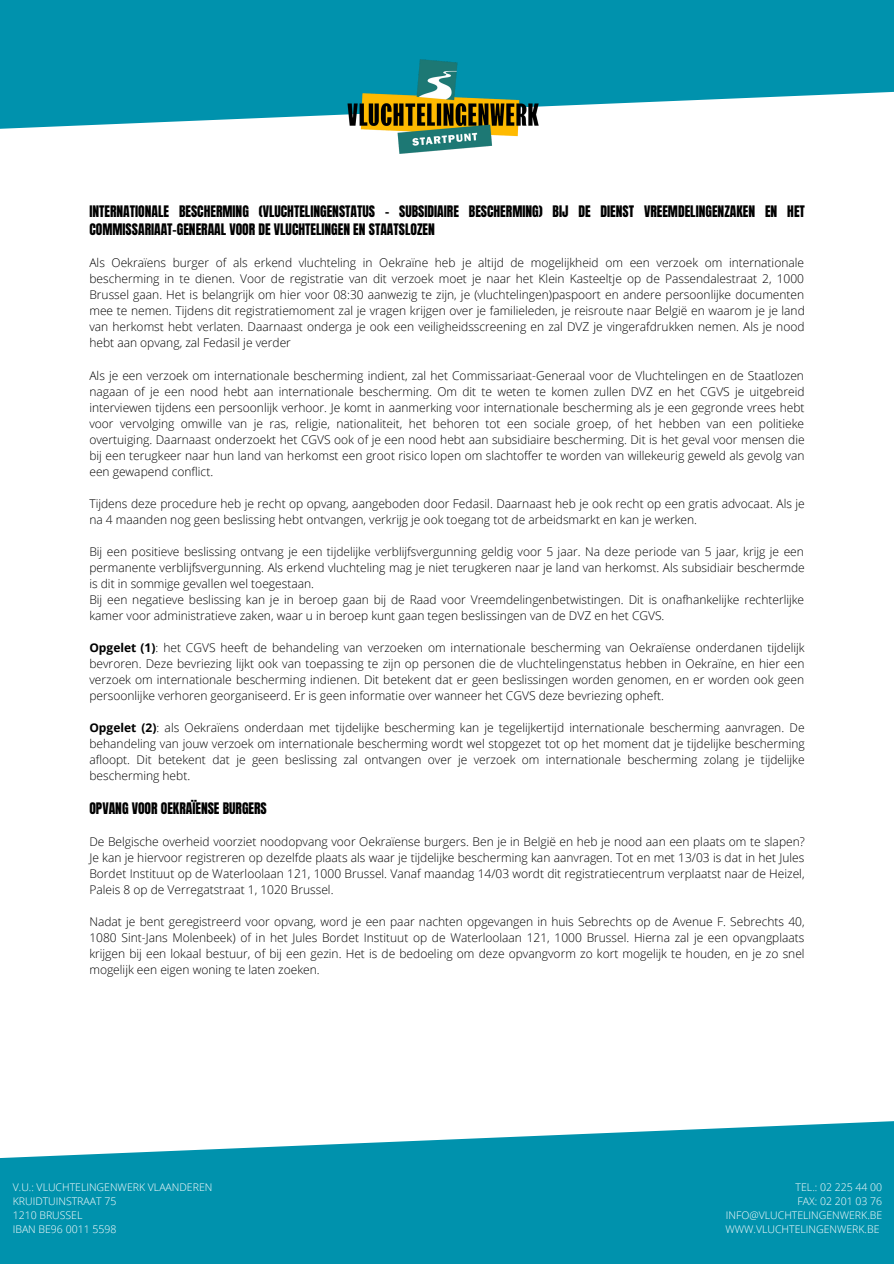
<style>
.page{position:relative;width:894px;height:1264px;background:#fff}
.page>*{position:absolute;margin:0;border:0;box-sizing:border-box;transform-origin:0 0}
.t1{font:13.5px/18px "Anton";color:#000}
.t2{font:300 12px/16px "Open Sans";color:#000;text-align:justify}
.t3{font:300 10.5px "Open Sans";color:#fff}
.s1{font-weight:700}
</style>
<div class="page">
<svg style="left:0;top:0;width:893px;height:129px;background:#21a0b7"></svg>
<img style="left:341px;top:46px;width:212px;height:108px">
<svg style="left:0;top:1121px;width:893px;height:142px;background:#21a0b7"></svg>
<p class="t1" style="left:89px;top:203px;width:716px">INTERNATIONALE BESCHERMING (VLUCHTELINGENSTATUS - SUBSIDIAIRE BESCHERMING) BIJ DE DIENST VREEMDELINGENZAKEN EN HET<br>COMMISSARIAAT-GENERAAL VOOR DE VLUCHTELINGEN EN STAATSLOZEN</p>
<p class="t2" style="left:89px;top:255px;width:716px">Als Oekraïens burger of als erkend vluchteling in Oekraïne heb je altijd de mogelijkheid om een verzoek om internationale bescherming in te dienen. Voor de registratie van dit verzoek moet je naar het Klein Kasteeltje op de Passendalestraat 2, 1000<br>Brussel gaan. Het is belangrijk om hier voor 08:30 aanwezig te zijn, je (vluchtelingen)paspoort en andere persoonlijke documenten mee te nemen. Tijdens dit registratiemoment zal je vragen krijgen over je familieleden, je reisroute naar België en waarom je je land van herkomst hebt verlaten. Daarnaast onderga je ook een veiligheidsscreening en zal DVZ je vingerafdrukken nemen. Als je nood hebt aan opvang, zal Fedasil je verder</p>
<p class="t2" style="left:89px;top:367px;width:716px">Als je een verzoek om internationale bescherming indient, zal het Commissariaat-Generaal voor de Vluchtelingen en de Staatlozen nagaan of je een nood hebt aan internationale bescherming. Om dit te weten te komen zullen DVZ en het CGVS je uitgebreid interviewen tijdens een persoonlijk verhoor. Je komt in aanmerking voor internationale bescherming als je een gegronde vrees hebt voor vervolging omwille van je ras, religie, nationaliteit, het behoren tot een sociale groep, of het hebben van een politieke overtuiging. Daarnaast onderzoekt het CGVS ook of je een nood hebt aan subsidiaire bescherming. Dit is het geval voor mensen die bij een terugkeer naar hun land van herkomst een groot risico lopen om slachtoffer te worden van willekeurig geweld als gevolg van een gewapend conflict.</p>
<p class="t2" style="left:89px;top:495px;width:716px">Tijdens deze procedure heb je recht op opvang, aangeboden door Fedasil. Daarnaast heb je ook recht op een gratis advocaat. Als je na 4 maanden nog geen beslissing hebt ontvangen, verkrijg je ook toegang tot de arbeidsmarkt en kan je werken.</p>
<p class="t2" style="left:89px;top:543px;width:716px">Bij een positieve beslissing ontvang je een tijdelijke verblijfsvergunning geldig voor 5 jaar. Na deze periode van 5 jaar, krijg je een permanente verblijfsvergunning. Als erkend vluchteling mag je niet terugkeren naar je land van herkomst. Als subsidiair beschermde is dit in sommige gevallen wel toegestaan.</p>
<p class="t2" style="left:89px;top:591px;width:716px">Bij een negatieve beslissing kan je in beroep gaan bij de Raad voor Vreemdelingenbetwistingen. Dit is onafhankelijke rechterlijke kamer voor administratieve zaken, waar u in beroep kunt gaan tegen beslissingen van de DVZ en het CGVS.</p>
<p class="t2" style="left:89px;top:639px;width:716px"><span class="s1">Opgelet (1)</span>: het CGVS heeft de behandeling van verzoeken om internationale bescherming van Oekraïense onderdanen tijdelijk bevroren. Deze bevriezing lijkt ook van toepassing te zijn op personen die de vluchtelingenstatus hebben in Oekraïne, en hier een verzoek om internationale bescherming indienen. Dit betekent dat er geen beslissingen worden genomen, en er worden ook geen persoonlijke verhoren georganiseerd. Er is geen informatie over wanneer het CGVS deze bevriezing opheft.</p>
<p class="t2" style="left:89px;top:719px;width:716px"><span class="s1">Opgelet (2)</span>: als Oekraïens onderdaan met tijdelijke bescherming kan je tegelijkertijd internationale bescherming aanvragen. De behandeling van jouw verzoek om internationale bescherming wordt wel stopgezet tot op het moment dat je tijdelijke bescherming afloopt. Dit betekent dat je geen beslissing zal ontvangen over je verzoek om internationale bescherming zolang je tijdelijke bescherming hebt.</p>
<p class="t1" style="left:89px;top:799px;width:179px">OPVANG VOOR OEKRAÏENSE BURGERS</p>
<p class="t2" style="left:89px;top:833px;width:716px">De Belgische overheid voorziet noodopvang voor Oekraïense burgers. Ben je in België en heb je nood aan een plaats om te slapen?<br>Je kan je hiervoor registreren op dezelfde plaats als waar je tijdelijke bescherming kan aanvragen. Tot en met 13/03 is dat in het Jules Bordet Instituut op de Waterloolaan 121, 1000 Brussel. Vanaf maandag 14/03 wordt dit registratiecentrum verplaatst naar de Heizel, Paleis 8 op de Verregatstraat 1, 1020 Brussel.</p>
<p class="t2" style="left:89px;top:913px;width:716px">Nadat je bent geregistreerd voor opvang, word je een paar nachten opgevangen in huis Sebrechts op de Avenue F. Sebrechts 40, 1080 Sint-Jans Molenbeek) of in het Jules Bordet Instituut op de Waterloolaan 121, 1000 Brussel. Hierna zal je een opvangplaats krijgen bij een lokaal bestuur, of bij een gezin. Het is de bedoeling om deze opvangvorm zo kort mogelijk te houden, en je zo snel mogelijk een eigen woning te laten zoeken.</p>
<p class="t3" style="left:13px;top:1179px;width:201px">V.U.: VLUCHTELINGENWERK VLAANDEREN</p>
<p class="t3" style="left:13px;top:1193px;width:105px">KRUIDTUINSTRAAT 75</p>
<p class="t3" style="left:13px;top:1207px;width:71px">1210 BRUSSEL</p>
<p class="t3" style="left:13px;top:1221px;width:105px">IBAN BE96 0011 5598</p>
<p class="t3" style="left:795px;top:1179px;width:88px">TEL.: 02 225 44 00</p>
<p class="t3" style="left:797px;top:1193px;width:86px">FAX: 02 201 03 76</p>
<p class="t3" style="left:725px;top:1207px;width:158px">INFO@VLUCHTELINGENWERK.BE</p>
<p class="t3" style="left:725px;top:1221px;width:155px">WWW.VLUCHTELINGENWERK.BE</p>
</div>
